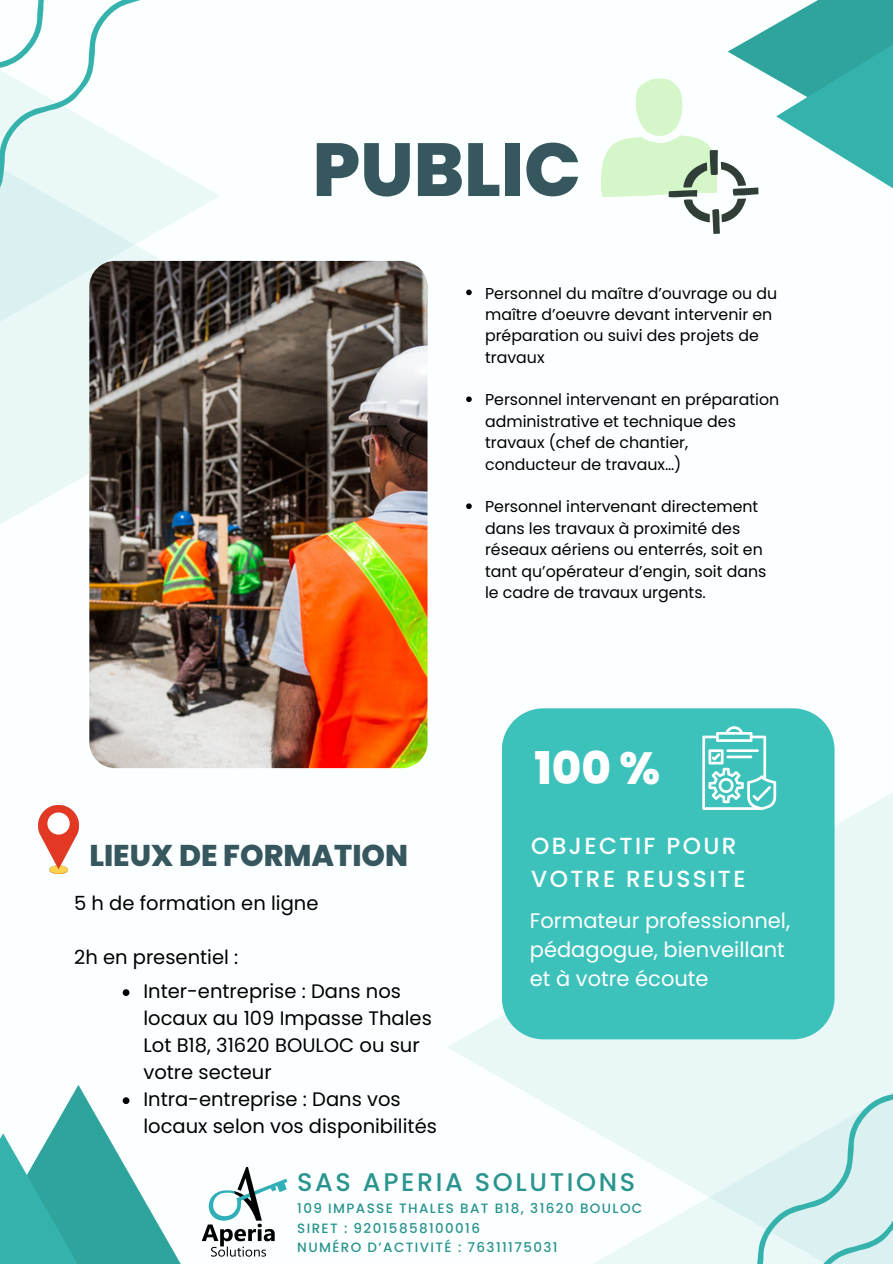
<style>
.page{position:relative;width:893px;height:1264px;background:#fff}
.page>*{position:absolute;margin:0;border:0;box-sizing:border-box;transform-origin:0 0}
.t1{font:800 75px "Poppins";color:#37575f}
.t2{font:800 45px "Poppins";color:#fff}
.t3{font:800 30px "Poppins";color:#37575f}
.t4{font:500 25.5px "Poppins";letter-spacing:.105em;color:#2a948e}
.t5{font:500 23.25px/33.5px "Poppins";letter-spacing:.105em;color:#fff}
.t6{font:21px/29.2px "Poppins";color:#fff}
.t7{font:19.5px/27px "Poppins";color:#000}
.t8{font:15.75px/21.3px "Poppins";color:#000}
.t9{font:500 13.5px "Poppins";letter-spacing:.105em;color:#2a948e}
</style>
<div class="page">
<div style="left:0;top:0;width:892px;height:1263px;background:#fbffff"></div>
<svg style="left:0;top:260px;width:312px;height:264px;fill:#eaf7f7"></svg>
<div style="left:0;top:0;width:220px;height:463px;background:linear-gradient(to right,#e0f2f2,#f4f9f9)"></div>
<img style="left:89px;top:261px;width:338px;height:507px;border-radius:26px">
<div style="left:446px;top:657px;width:446px;height:606px;background:linear-gradient(to bottom,#f8fefe,#f8fefe)"></div>
<div style="left:502px;top:708px;width:332px;height:331px;background:#3cc2bb"></div>
<svg style="left:588px;top:876px;width:304px;height:387px;background:#8ddbd7"></svg>
<svg style="left:727px;top:24px;width:49px;height:56px"></svg>
<svg style="left:776px;top:0;width:116px;height:188px"></svg>
<svg style="left:51px;top:1085px;width:161px;height:178px"></svg>
<svg style="left:0;top:1133px;width:137px;height:130px;background:#45b1ab"></svg>
<svg style="left:0;top:0;width:172px;height:257px"></svg>
<svg style="left:680px;top:1058px;width:212px;height:205px;background:#ddf2f1"></svg>
<svg style="left:601px;top:79px;width:157px;height:155px"></svg>
<img style="left:38px;top:805px;width:40px;height:68px">
<svg style="left:702px;top:726px;width:74px;height:83px"></svg>
<svg style="left:466px;top:289px;width:5px;height:6px"></svg>
<svg style="left:466px;top:396px;width:5px;height:6px"></svg>
<svg style="left:466px;top:503px;width:5px;height:6px"></svg>
<svg style="left:123px;top:989px;width:6px;height:6px"></svg>
<svg style="left:123px;top:1097px;width:6px;height:6px"></svg>
<img style="left:200px;top:1167px;width:88px;height:88px">
<p class="t1" style="left:312px;top:117px;width:270px">PUBLIC</p>
<h1 class="t8" style="left:485px;top:282px;width:293px">Personnel du maître d’ouvrage ou du maître d’oeuvre devant intervenir en préparation ou suivi des projets de travaux</h1>
<p class="t8" style="left:485px;top:389px;width:295px">Personnel intervenant en préparation administrative et technique des travaux (chef de chantier, conducteur de travaux…)</p>
<p class="t8" style="left:485px;top:496px;width:283px">Personnel intervenant directement dans les travaux à proximité des réseaux aériens ou enterrés, soit en tant qu’opérateur d’engin, soit dans le cadre de travaux urgents.</p>
<h4 class="t2" style="left:534px;top:736px;width:127px">100 %</h4>
<h5 class="t5" style="left:531px;top:829px;width:216px">OBJECTIF POUR<br>VOTRE REUSSITE</h5>
<p class="t6" style="left:530px;top:905px;width:262px">Formateur professionnel, pédagogue, bienveillant et à votre écoute</p>
<p class="t3" style="left:89px;top:834px;width:320px">LIEUX DE FORMATION</p>
<p class="t7" style="left:74px;top:890px;width:246px">5 h de formation en ligne</p>
<h2 class="t7" style="left:74px;top:944px;width:166px">2h en presentiel :</h2>
<p class="t7" style="left:143px;top:977px;width:290px">Inter-entreprise : Dans nos locaux au 109 Impasse Thales<br>Lot B18, 31620 BOULOC ou sur votre secteur</p>
<h3 class="t7" style="left:143px;top:1085px;width:295px">Intra-entreprise : Dans vos locaux selon vos disponibilités</h3>
<h6 class="t4" style="left:297px;top:1164px;width:339px">SAS APERIA SOLUTIONS</h6>
<h6 class="t9" style="left:297px;top:1199px;width:346px">109 IMPASSE THALES BAT B18, 31620 BOULOC</h6>
<h6 class="t9" style="left:297px;top:1218px;width:184px">SIRET : 92015858100016</h6>
<p class="t9" style="left:297px;top:1237px;width:262px">NUMÉRO D’ACTIVITÉ : 76311175031</p>
</div>
